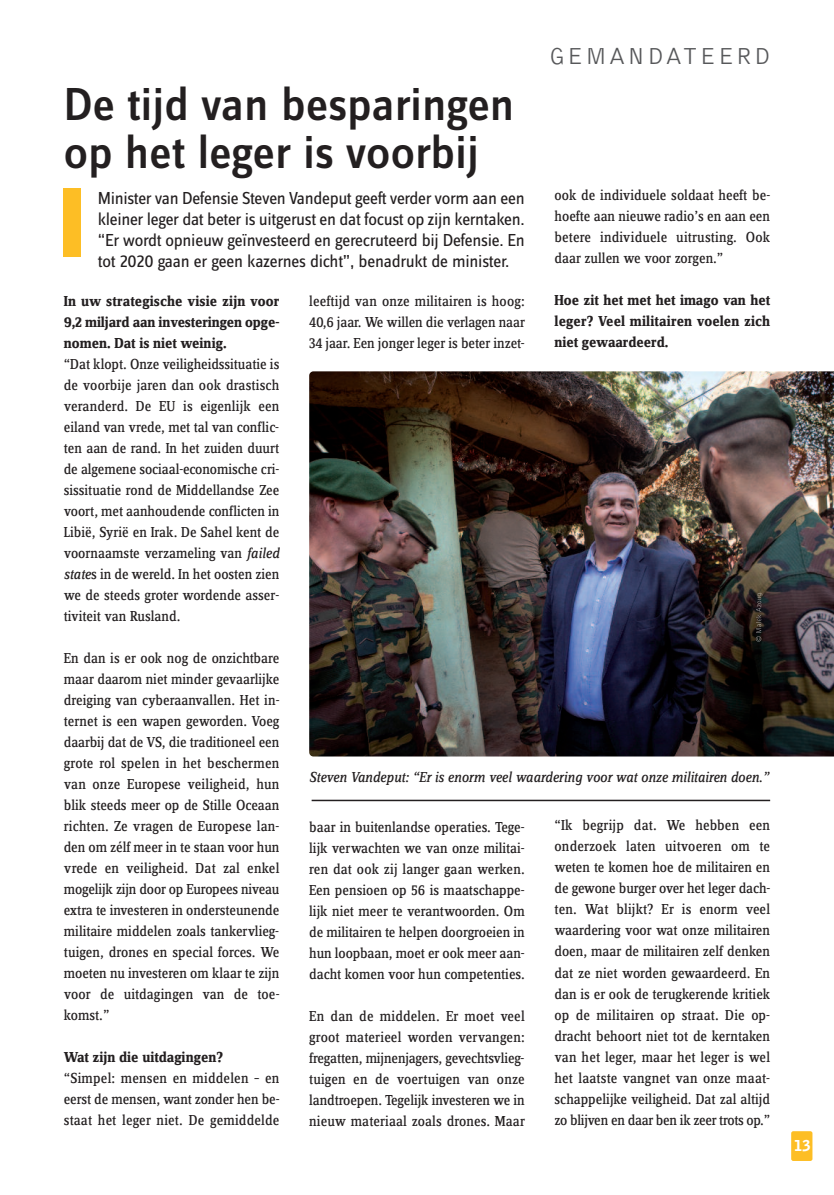
<style>
.page{position:relative;width:834px;height:1195px;background:#fff}
.page>*{position:absolute;margin:0;border:0;box-sizing:border-box;transform-origin:0 0}
.t1{font:500 48px/48px "Zine Sans Dis";color:#231f20}
.t2{font:300 24px "Bell Gothic Std";letter-spacing:.1em;color:#57585a}
.t3{font:18px/21px "Zine Sans Dis";letter-spacing:-.015em;color:#231f20;text-align:justify}
.t4{font:15px/21px "Zine Serif Dis";letter-spacing:-.005em;color:#231f20;text-align:justify}
.t5{font:700 15px/21px "Zine Serif Dis";color:#231f20;text-align:justify}
.t6{font:italic 15px "Zine Serif Dis";letter-spacing:-.01em;color:#231f20}
.t7{font:900 15px "Bell Gothic Std";color:#fff}
.s1{font-style:italic}
</style>
<div class="page">
<div style="left:791px;top:1131px;width:21px;height:30px;background:#fdbe25;border-radius:2px"></div>
<div style="left:64px;top:189px;width:17px;height:68px;background:#fdbe25"></div>
<img style="left:309px;top:371px;width:524px;height:385px">
<img style="left:755px;top:593px;width:7px;height:49px">
<hr style="left:311px;top:800px;width:459px;height:1px;background:#231f20">
<h1 class="t1" style="left:64px;top:85px;width:452px">De tijd van besparingen op het leger is voorbij</h1>
<h2 class="t2" style="left:549px;top:47px;width:222px">GEMANDATEERD</h2>
<p class="t4" style="left:554px;top:186px;width:217px">ook de individuele soldaat heeft be&shy;hoefte aan nieuwe radio’s en aan een betere individuele uitrusting. Ook daar zullen we voor zorgen.”</p>
<p class="t5" style="left:554px;top:291px;width:217px">Hoe zit het met het imago van het leger? Veel militairen voelen zich niet gewaardeerd.</p>
<p class="t3" style="left:98px;top:189px;width:428px">Minister van Defensie Steven Vandeput geeft verder vorm aan een kleiner leger dat beter is uitgerust en dat focust op zijn kerntaken. “Er wordt opnieuw geïnvesteerd en gerecruteerd bij Defensie. En tot 2020 gaan er geen kazernes dicht”, benadrukt de minister.</p>
<p class="t5" style="left:64px;top:292px;width:217px">In uw strategische visie zijn voor 9,2 miljard aan investeringen opge&shy;nomen. Dat is niet weinig.</p>
<p class="t4" style="left:64px;top:355px;width:217px">“Dat klopt. Onze veiligheidssituatie is de voorbije jaren dan ook drastisch veranderd. De EU is eigenlijk een eiland van vrede, met tal van conflic&shy;ten aan de rand. In het zuiden duurt de algemene sociaal-economische cri&shy;sissituatie rond de Middellandse Zee voort, met aanhoudende conflicten in Libië, Syrië en Irak. De Sahel kent de voornaamste verzameling van <span class="s1">failed state</span>s in de wereld. In het oosten zien we de steeds groter wordende asser&shy;tiviteit van Rusland.</p>
<p class="t4" style="left:64px;top:649px;width:217px">En dan is er ook nog de onzichtbare maar daarom niet minder gevaarlijke dreiging van cyberaanvallen. Het in&shy;ternet is een wapen geworden. Voeg daarbij dat de VS, die traditioneel een grote rol spelen in het beschermen van onze Europese veiligheid, hun blik steeds meer op de Stille Oceaan richten. Ze vragen de Europese lan&shy;den om zélf meer in te staan voor hun vrede en veiligheid. Dat zal enkel mogelijk zijn door op Europees niveau extra te investeren in ondersteunende militaire middelen zoals tankervlieg&shy;tuigen, drones en special forces. We moeten nu investeren om klaar te zijn voor de uitdagingen van de toe&shy;komst.”</p>
<p class="t5" style="left:64px;top:1048px;width:161px">Wat zijn die uitdagingen?</p>
<p class="t4" style="left:64px;top:1069px;width:217px">“Simpel: mensen en middelen – en eerst de mensen, want zonder hen be&shy;staat het leger niet. De gemiddelde</p>
<p class="t4" style="left:309px;top:292px;width:217px">leeftijd van onze militairen is hoog:<br>40,6 jaar. We willen die verlagen naar 34 jaar. Een jonger leger is beter inzet-</p>
<p class="t6" style="left:309px;top:772px;width:461px">Steven Vandeput: “Er is enorm veel waardering voor wat onze militairen doen.”</p>
<p class="t4" style="left:554px;top:816px;width:217px">“Ik begrijp dat. We hebben een onderzoek laten uitvoeren om te weten te komen hoe de militairen en de gewone burger over het leger dach&shy;ten. Wat blijkt? Er is enorm veel waardering voor wat onze militairen doen, maar de militairen zelf denken dat ze niet worden gewaardeerd. En dan is er ook de terugkerende kritiek op de militairen op straat. Die op&shy;dracht behoort niet tot de kerntaken van het leger, maar het leger is wel het laatste vangnet van onze maat&shy;schappelijke veiligheid. Dat zal altijd zo blijven en daar ben ik zeer trots op.”</p>
<p class="t4" style="left:309px;top:817px;width:217px">baar in buitenlandse operaties. Tege&shy;lijk verwachten we van onze militai&shy;ren dat ook zij langer gaan werken.<br>Een pensioen op 56 is maatschappe&shy;lijk niet meer te verantwoorden. Om de militairen te helpen doorgroeien in hun loopbaan, moet er ook meer aan&shy;dacht komen voor hun competenties.</p>
<p class="t4" style="left:309px;top:1006px;width:217px">En dan de middelen. Er moet veel groot materieel worden vervangen: fregatten, mijnenjagers, gevechtsvlieg&shy;tuigen en de voertuigen van onze landtroepen. Tegelijk investeren we in nieuw materiaal zoals drones. Maar</p>
<p class="t7" style="left:794px;top:1140px;width:18px">13</p>
</div>
